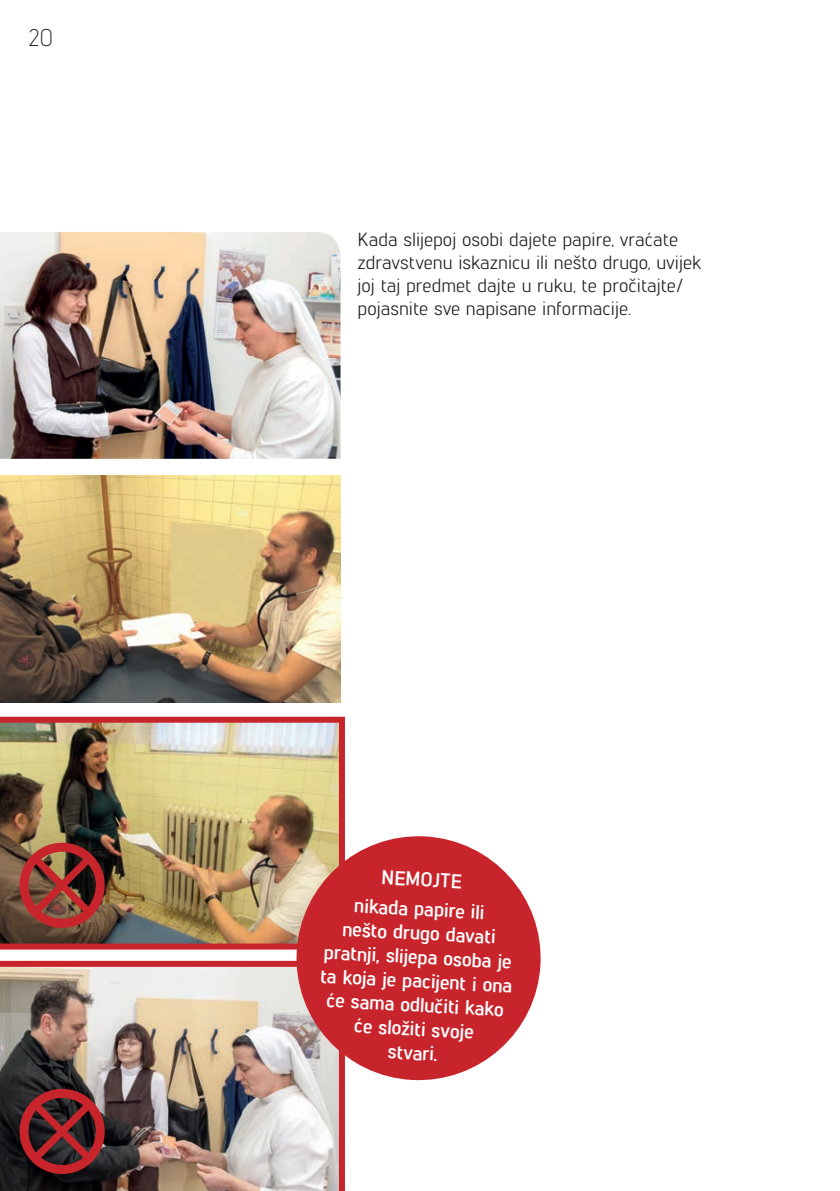
<style>
.page{position:relative;width:840px;height:1191px;background:#fff}
.page>*{position:absolute;margin:0;border:0;box-sizing:border-box;transform-origin:0 0}
.t1{font:300 24px "Lintel";color:#231f20}
.t2{font:700 20px/24px "Lintel";color:#fff;text-align:center}
.t3{font:19px/22.8px "Lintel";color:#231f20}
</style>
<div class="page">
<img style="left:0;top:232px;width:340px;height:227px">
<img style="left:0;top:476px;width:340px;height:226px">
<img style="left:0;top:716px;width:345px;height:233px">
<img style="left:0;top:960px;width:345px;height:231px">
<svg style="left:293px;top:833px;width:248px;height:250px;background:#d05255"></svg>
<svg style="left:20px;top:842px;width:85px;height:86px;background:#883a31"></svg>
<svg style="left:20px;top:1089px;width:85px;height:85px;background:#6a252a"></svg>
<p class="t1" style="left:28px;top:22px;width:26px">20</p>
<p class="t3" style="left:357px;top:227px;width:345px">Kada slijepoj osobi dajete papire, vraćate zdravstvenu iskaznicu ili nešto drugo, uvijek joj taj predmet dajte u ruku, te pročitajte/ pojasnite sve napisane informacije.</p>
<p class="t2" style="left:356px;top:859px;width:131px;line-height:29.6px;rotate:3deg">NEMOJTE nikada papire ili</p>
<p class="t2" style="left:323px;top:914px;width:193px;rotate:3deg">nešto drugo davati pratnji, slijepa osoba je ta koja je pacijent i ona će sama odlučiti kako će složiti svoje<br>stvari.</p>
</div>
